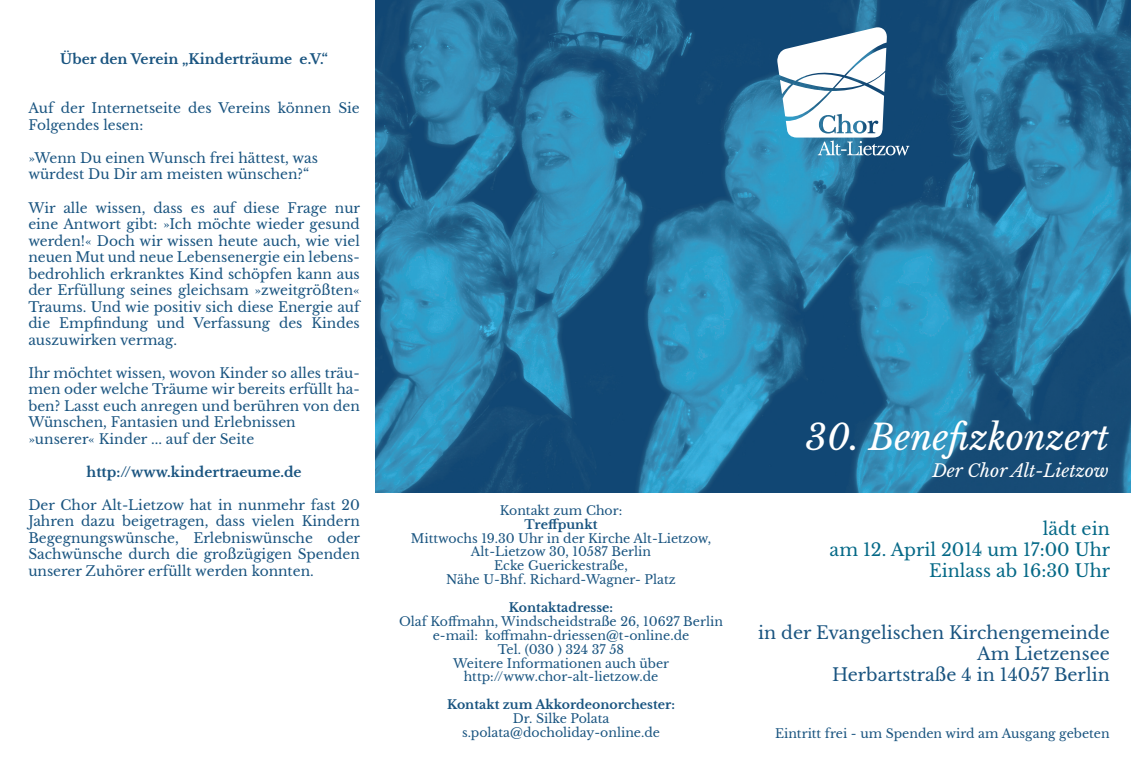
<style>
.page{position:relative;width:1131px;height:766px;background:#fff}
.page>*{position:absolute;margin:0;border:0;box-sizing:border-box;transform-origin:0 0}
.t1{font:italic 35px "Libre Baskerville";color:#fff}
.t2{font:17.5px/21px "Libre Baskerville";color:#195480;text-align:right}
.t3{font:17.5px/21px "Libre Baskerville";color:#056987;text-align:right}
.t4{font:italic 17.5px "Libre Baskerville";color:#fff}
.t5{font:13.75px/16.5px "Libre Baskerville";color:#195480}
.t6{font:700 13.75px "Libre Baskerville";color:#195480}
.t7{font:12.5px/13.9px "Libre Baskerville";color:#195480;text-align:center}
.t8{font:700 12.5px "Libre Baskerville";color:#195480}
</style>
<div class="page">
<img style="left:376px;top:0;width:754px;height:493px">
<svg style="left:776px;top:27px;width:133px;height:128px"></svg>
<p class="t6" style="left:60px;top:50px;width:270px">Über den Verein „Kinderträume e.V.“</p>
<p class="t5" style="left:28px;top:100px;width:333px">Auf der Internetseite des Vereins können Sie<br>Folgendes lesen:</p>
<p class="t5" style="left:28px;top:150px;width:291px">»Wenn Du einen Wunsch frei hättest, was würdest Du Dir am meisten wünschen?“</p>
<p class="t5" style="left:28px;top:199px;width:333px;text-align:justify">Wir alle wissen, dass es auf diese Frage nur eine Antwort gibt: »Ich möchte wieder gesund werden!« Doch wir wissen heute auch, wie viel neuen Mut und neue Lebensenergie ein lebens&shy;bedrohlich erkranktes Kind schöpfen kann aus der Erfüllung seines gleichsam »zweitgrößten« Traums. Und wie positiv sich diese Energie auf die Empfindung und Verfassung des Kindes auszuwirken vermag.</p>
<p class="t5" style="left:28px;top:364px;width:333px">Ihr möchtet wissen, wovon Kinder so alles träu&shy;men oder welche Träume wir bereits erfüllt ha&shy;ben? Lasst euch anregen und berühren von den Wünschen, Fantasien und Erlebnissen »unserer« Kinder ... auf der Seite</p>
<p class="t6" style="left:87px;top:463px;width:216px">http://www.kindertraeume.de</p>
<p class="t5" style="left:28px;top:496px;width:333px;text-align:justify">Der Chor Alt-Lietzow hat in nunmehr fast 20<br>Jahren dazu beigetragen, dass vielen Kindern Begegnungswünsche, Erlebniswünsche oder Sachwünsche durch die großzügigen Spenden unserer Zuhörer erfüllt werden konnten.</p>
<p class="t7" style="left:499px;top:503px;width:124px">Kontakt zum Chor:</p>
<p class="t8" style="left:524px;top:516px;width:74px">Treffpunkt</p>
<p class="t7" style="left:411px;top:531px;width:302px">Mittwochs 19.30 Uhr in der Kirche Alt-Lietzow, Alt-Lietzow 30, 10587 Berlin<br>Ecke Guerickestraße,<br>Nähe U-Bhf. Richard-Wagner- Platz</p>
<p class="t8" style="left:509px;top:599px;width:106px">Kontaktadresse:</p>
<p class="t7" style="left:399px;top:614px;width:325px">Olaf Koffmahn, Windscheidstraße 26, 10627 Berlin e-mail: koffmahn-driessen@t-online.de<br>Tel. (030 ) 324 37 58<br>Weitere Informationen auch über http://www.chor-alt-lietzow.de</p>
<p class="t8" style="left:447px;top:697px;width:229px">Kontakt zum Akkordeonorchester:</p>
<p class="t7" style="left:462px;top:711px;width:199px">Dr. Silke Polata s.polata@docholiday-online.de</p>
<h1 class="t1" style="left:805px;top:415px;width:305px">30. Benefizkonzert</h1>
<p class="t4" style="left:932px;top:460px;width:178px">Der Chor Alt-Lietzow</p>
<p class="t3" style="left:829px;top:518px;width:282px">lädt ein<br>am 12. April 2014 um 17:00 Uhr<br>Einlass ab 16:30 Uhr</p>
<p class="t2" style="left:758px;top:622px;width:353px">in der Evangelischen Kirchengemeinde<br>Am Lietzensee<br>Herbartstraße 4 in 14057 Berlin</p>
<p class="t7" style="left:775px;top:726px;width:336px">Eintritt frei - um Spenden wird am Ausgang gebeten</p>
</div>
